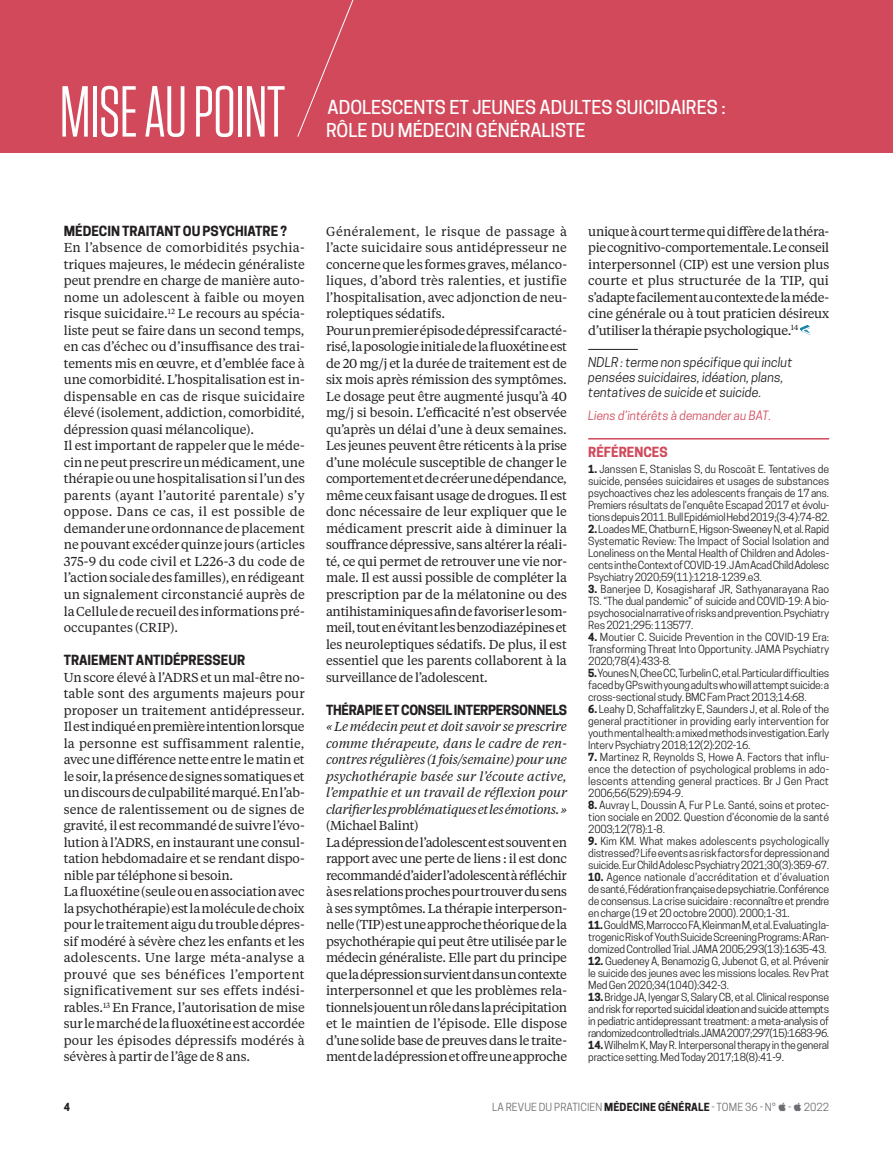
<style>
.page{position:relative;width:893px;height:1149px;background:#fff}
.page>*{position:absolute;margin:0;border:0;box-sizing:border-box;transform-origin:0 0}
.t1{font:72px "Tungsten Narrow";letter-spacing:-.01em;color:#fff}
.t2{font:500 18px/22.5px "Cooper Hewitt";color:#fff}
.Inter_2_OK{font:700 13.2px "Cooper Hewitt";color:#231f20}
.Inter_2_OK-2{font:700 13.2px "Cooper Hewitt";letter-spacing:-.02em;color:#231f20}
.references_rubrique{font:700 13.2px "Cooper Hewitt";color:#d1495b}
.Texte_courant_OK{font:12.9px/16.5px "Tiempos Text";letter-spacing:-.01em;color:#231f20;text-align:justify}
.Texte_courant_OK-2{font:italic 12.9px/16.5px "Tiempos Text";letter-spacing:-.025em;color:#231f20;text-align:justify}
.Notes_texte_OK{font:italic 12.75px/15px "Cooper Hewitt";color:#231f20}
.Liens_interet_OK{font:italic 12px "Cooper Hewitt";color:#d1495b}
.references_texte{font:10.5px/12px "Cooper Hewitt";letter-spacing:-.02em;color:#231f20;text-align:justify}
.t3{font:10.5px "Cooper Hewitt";letter-spacing:.01em;color:#6c6d70}
.t4{font:700 10.5px "Cooper Hewitt";color:#231f20}
.s1{font-style:normal}
.s2{font-weight:700}
.s3{font-weight:700;color:#231f20}
</style>
<div class="page">
<div style="left:0;top:0;width:893px;height:153px;background:#d1495b"></div>
<svg style="left:297px;top:0;width:57px;height:137px"></svg>
<hr style="left:588px;top:349px;width:50px;height:1px;background:#231f20">
<svg style="left:800px;top:325px;width:10px;height:9px"></svg>
<hr style="left:588px;top:438px;width:241px;height:1px;background:#d1495b">
<h1 class="t1" style="left:60px;top:76px;width:227px">MISE AU POINT</h1>
<h2 class="t2" style="left:326px;top:96px;width:401px">ADOLESCENTS ET JEUNES ADULTES SUICIDAIRES :<br>RÔLE DU MÉDECIN GÉNÉRALISTE</h2>
<p class="Inter_2_OK" style="left:64px;top:223px;width:225px">MÉDECIN TRAITANT OU PSYCHIATRE ?</p>
<p class="Texte_courant_OK" style="left:64px;top:239px;width:242px">En l’absence de comorbidités psychia&shy;triques majeures, le médecin généraliste peut prendre en charge de manière auto&shy;nome un adolescent à faible ou moyen risque suicidaire.<sup>12</sup> Le recours au spécia&shy;liste peut se faire dans un second temps, en cas d’échec ou d’insuffisance des trai&shy;tements mis en œuvre, et d’emblée face à une comorbidité. L’hospitalisation est in&shy;dispensable en cas de risque suicidaire élevé (isolement, addiction, comorbidité, dépression quasi mélancolique).</p>
<p class="Texte_courant_OK" style="left:64px;top:437px;width:243px">Il est important de rappeler que le méde&shy;cin ne peut prescrire un médicament, une thérapie ou une hospitalisation si l’un des parents (ayant l’autorité parentale) s’y oppose. Dans ce cas, il est possible de demander une ordonnance de placement ne pouvant excéder quinze jours (articles 375-9 du code civil et L226-3 du code de l’action sociale des familles), en rédigeant un signalement circonstancié auprès de la Cellule de recueil des informations pré&shy;occupantes (CRIP).</p>
<p class="Inter_2_OK" style="left:64px;top:652px;width:183px">TRAIEMENT ANTIDÉPRESSEUR</p>
<p class="Texte_courant_OK" style="left:64px;top:668px;width:243px">Un score élevé à l’ADRS et un mal-être no&shy;table sont des arguments majeurs pour proposer un traitement antidépresseur.<br>Il est indiqué en première intention lorsque la personne est suffisamment ralentie, avec une différence nette entre le matin et le soir, la présence de signes somatiques et un discours de culpabilité marqué. En l’ab&shy;sence de ralentissement ou de signes de gravité, il est recommandé de suivre l’évo&shy;lution à l’ADRS, en instaurant une consul&shy;tation hebdomadaire et se rendant dispo&shy;nible par téléphone si besoin.</p>
<p class="Texte_courant_OK" style="left:64px;top:882px;width:242px">La fluoxétine (seule ou en association avec la psychothérapie) est la molécule de choix pour le traitement aigu du trouble dépres&shy;sif modéré à sévère chez les enfants et les adolescents. Une large méta-analyse a prouvé que ses bénéfices l’emportent significativement sur ses effets indési&shy;rables.<sup>13</sup> En France, l’autorisation de mise sur le marché de la fluoxétine est accordée pour les épisodes dépressifs modérés à sévères à partir de l’âge de 8 ans.</p>
<p class="Texte_courant_OK" style="left:326px;top:222px;width:243px">Généralement, le risque de passage à l’acte suicidaire sous antidépresseur ne concerne que les formes graves, mélanco&shy;liques, d’abord très ralenties, et justifie l’hospitalisation, avec adjonction de neu&shy;roleptiques sédatifs.</p>
<p class="Texte_courant_OK" style="left:326px;top:321px;width:243px">Pour un premier épisode dépressif caracté&shy;risé, la posologie initiale de la fluoxétine est de 20 mg/j et la durée de traitement est de six mois après rémission des symptômes.<br>Le dosage peut être augmenté jusqu’à 40 mg/j si besoin. L’efficacité n’est observée qu’après un délai d’une à deux semaines.<br>Les jeunes peuvent être réticents à la prise d’une molécule susceptible de changer le comportement et de créer une dépendance, même ceux faisant usage de drogues. Il est donc nécessaire de leur expliquer que le médicament prescrit aide à diminuer la souffrance dépressive, sans altérer la réali&shy;té, ce qui permet de retrouver une vie nor&shy;male. Il est aussi possible de compléter la prescription par de la mélatonine ou des antihistaminiques afin de favoriser le som&shy;meil, tout en évitant les benzodiazépines et les neuroleptiques sédatifs. De plus, il est essentiel que les parents collaborent à la surveillance de l’adolescent.</p>
<p class="Inter_2_OK-2" style="left:326px;top:701px;width:242px">THÉRAPIE ET CONSEIL INTERPERSONNELS</p>
<p class="Texte_courant_OK-2" style="left:326px;top:717px;width:243px">« Le médecin peut et doit savoir se prescrire comme thérapeute, dans le cadre de ren&shy;contres régulières (1 fois/semaine) pour une psychothérapie basée sur l’écoute active, l’empathie et un travail de réflexion pour clarifier les problématiques et les émotions. » <span class="s1">(Michael Balint)</span></p>
<p class="Texte_courant_OK" style="left:326px;top:833px;width:243px">La dépression de l’adolescent est souvent en rapport avec une perte de liens : il est donc recommandé d’aider l’adolescent à réfléchir à ses relations proches pour trouver du sens à ses symptômes. La thérapie interperson&shy;nelle (TIP) est une approche théorique de la psychothérapie qui peut être utilisée par le médecin généraliste. Elle part du principe que la dépression survient dans un contexte interpersonnel et que les problèmes rela&shy;tionnels jouent un rôle dans la précipitation et le maintien de l’épisode. Elle dispose d’une solide base de preuves dans le traite&shy;ment de la dépression et offre une approche</p>
<p class="Texte_courant_OK" style="left:588px;top:222px;width:243px">unique à court terme qui diffère de la théra&shy;pie cognitivo-comportementale. Le conseil interpersonnel (CIP) est une version plus courte et plus structurée de la TIP, qui s’adapte facilement au contexte de la méde&shy;cine générale ou à tout praticien désireux d’utiliser la thérapie psychologique.<sup>14</sup></p>
<p class="Notes_texte_OK" style="left:588px;top:354px;width:206px">NDLR : terme non spécifique qui inclut pensées suicidaires, idéation, plans, tentatives de suicide et suicide.</p>
<p class="Liens_interet_OK" style="left:588px;top:408px;width:185px">Liens d’intérêts à demander au BAT.</p>
<p class="references_rubrique" style="left:588px;top:443px;width:81px">RÉFÉRENCES</p>
<p class="references_texte" style="left:588px;top:463px;width:243px"><span class="s2">1.</span> Janssen E, Stanislas S, du Roscoät E. Tentatives de suicide, pensées suicidaires et usages de substances psychoactives chez les adolescents français de 17ans.<br>Premiers résultats de l’enquête Escapad 2017 et évolu&shy;tions depuis 2011. Bull Epidémiol Hebd 2019;(3-4):74-82.</p>
<p class="references_texte" style="left:588px;top:523px;width:243px"><span class="s2">2.</span> Loades ME, Chatburn E, Higson-Sweeney N, et al. Rapid Systematic Review: The Impact of Social Isolation and Loneliness on the Mental Health of Children and Adoles&shy;cents in the Context of COVID-19. J Am Acad Child Adolesc Psychiatry 2020;59(11):1218-1239.e3.</p>
<p class="references_texte" style="left:588px;top:583px;width:243px"><span class="s2">3.</span> Banerjee D, Kosagisharaf JR, Sathyanarayana Rao TS. “The dual pandemic” of suicide and COVID-19: A bio&shy;psychosocial narrative of risks and prevention. Psychiatry Res 2021;295: 113577.</p>
<p class="references_texte" style="left:588px;top:631px;width:242px"><span class="s2">4.</span> Moutier C. Suicide Prevention in the COVID-19 Era:<br>Transforming Threat Into Opportunity. JAMA Psychiatry 2020;78(4):433-8.</p>
<p class="references_texte" style="left:588px;top:667px;width:243px"><span class="s2">5.</span> Younes N, Chee CC, Turbelin C, et al. Particular difficulties faced by GPs with young adults who will attempt suicide: a cross-sectional study. BMC Fam Pract 2013;14:68.</p>
<p class="references_texte" style="left:588px;top:703px;width:243px"><span class="s2">6.</span> Leahy D, Schaffalitzky E, Saunders J, et al. Role of the general practitioner in providing early intervention for youth mental health: a mixed methods investigation. Early Interv Psychiatry 2018;12(2):202-16.</p>
<p class="references_texte" style="left:588px;top:751px;width:242px"><span class="s2">7.</span> Martinez R, Reynolds S, Howe A. Factors that influ&shy;ence the detection of psychological problems in ado&shy;lescents attending general practices. Br J Gen Pract 2006;56(529):594-9.</p>
<p class="references_texte" style="left:588px;top:799px;width:242px"><span class="s2">8.</span> Auvray L, Doussin A, Fur P Le. Santé, soins et protec&shy;tion sociale en 2002. Question d’économie de la santé 2003;12(78):1-8.</p>
<p class="references_texte" style="left:588px;top:835px;width:243px"><span class="s2">9.</span> Kim KM. What makes adolescents psychologically distressed? Life events as risk factors for depression and suicide. Eur Child Adolesc Psychiatry 2021;30(3):359-67.</p>
<p class="references_texte" style="left:588px;top:871px;width:242px"><span class="s2">10.</span> Agence nationale d’accréditation et d’évaluation de santé, Fédération française de psychiatrie. Conférence de consensus. La crise suicidaire: reconnaître et prendre en charge (19 et 20 octobre 2000). 2000;1-31.</p>
<p class="references_texte" style="left:588px;top:919px;width:242px"><span class="s2">11.</span> Gould MS, Marrocco FA, Kleinman M, et al. Evaluating Ia&shy;trogenic Risk of Youth Suicide Screening Programs: A Ran&shy;domized Controlled Trial. JAMA 2005;293(13):1635-43.</p>
<p class="references_texte" style="left:588px;top:955px;width:243px"><span class="s2">12.</span> Guedeney A, Benamozig G, Jubenot G, et al. Prévenir le suicide des jeunes avec les missions locales. Rev Prat Med Gen 2020;34(1040):342-3.</p>
<p class="references_texte" style="left:588px;top:991px;width:242px"><span class="s2">13.</span> Bridge JA, Iyengar S, Salary CB, et al. Clinical response and risk for reported suicidal ideation and suicide attempts in pediatric antidepressant treatment: a meta-analysis of randomized controlled trials. JAMA 2007;297(15):1683-96.</p>
<p class="references_texte" style="left:588px;top:1039px;width:242px"><span class="s2">14.</span> Wilhelm K, May R. Interpersonal therapy in the general practice setting. Med Today 2017;18(8):41-9.</p>
<p class="t4" style="left:64px;top:1100px;width:8px">4</p>
<p class="t3" style="left:492px;top:1100px;width:339px">LA REVUE DU PRATICIEN <span class="s3">MÉDECINE GÉNÉRALE</span> - TOME 36 - N° - 2022</p>
</div>
